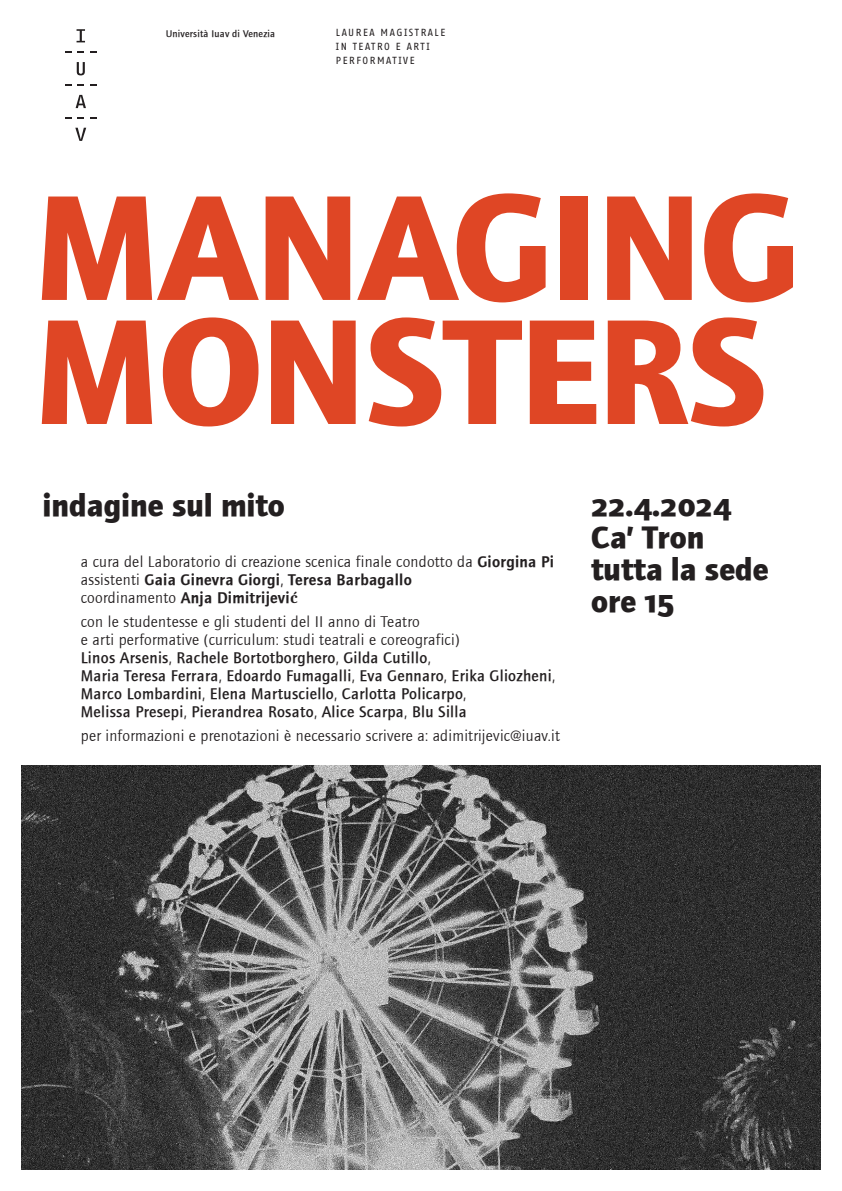
<style>
.page{position:relative;width:842px;height:1191px;background:#fff}
.page>*{position:absolute;margin:0;border:0;box-sizing:border-box;transform-origin:0 0}
.t1{font:700 155px/124px "Foundry Journal";letter-spacing:-.01em;color:#df4625}
.t2{font:700 32px/32px "Foundry Journal";color:#231f20}
.t3{font:700 32px "Foundry Journal Sc";color:#231f20}
.t4{font:500 16px/18px "Foundry Journal";letter-spacing:.02em;color:#231f20}
.t5{font:16px "Foundry Journal";letter-spacing:.02em;color:#231f20}
.t6{font:16px/18px "Foundry Journal Demi";letter-spacing:.02em;color:#231f20}
.t7{font:10px/14px "Fago Office Sans";letter-spacing:.15em;color:#231f20}
.t8{font:500 10px "Foundry Journal";letter-spacing:.02em;color:#231f20}
.s1{font-family:"Foundry Journal Demi"}
.s2{font-family:"Foundry Journal"}
.s3{font-family:"Caladea";font-weight:700}
.s4{font-weight:400}
.s5{font-family:"Foundry Journal Sc"}
</style>
<div class="page">
<svg style="left:77px;top:29px;width:8px;height:13px"></svg>
<svg style="left:65px;top:51px;width:7px;height:2px"></svg>
<svg style="left:78px;top:51px;width:6px;height:2px"></svg>
<svg style="left:90px;top:51px;width:6px;height:2px"></svg>
<svg style="left:77px;top:62px;width:8px;height:13px"></svg>
<svg style="left:65px;top:84px;width:7px;height:2px"></svg>
<svg style="left:78px;top:84px;width:6px;height:2px"></svg>
<svg style="left:90px;top:84px;width:6px;height:2px"></svg>
<svg style="left:76px;top:95px;width:10px;height:13px"></svg>
<svg style="left:65px;top:117px;width:7px;height:2px"></svg>
<svg style="left:78px;top:117px;width:6px;height:2px"></svg>
<svg style="left:90px;top:117px;width:6px;height:2px"></svg>
<svg style="left:75px;top:128px;width:11px;height:13px"></svg>
<img style="left:21px;top:765px;width:800px;height:404px">
<p class="t8" style="left:166px;top:28px;width:111px">Università Iuav di Venezia</p>
<p class="t7" style="left:336px;top:26px;width:111px">LAUREA MAGISTRALE<br>IN TEATRO E ARTI<br>PERFORMATIVE</p>
<h1 class="t1" style="left:34px;top:186px;width:766px">MANAGING<br>MONSTERS</h1>
<h2 class="t2" style="left:43px;top:489px;width:244px">indagine sul mito</h2>
<p class="t5" style="left:81px;top:553px;width:475px">a cura del Laboratorio di creazione scenica finale condotto da <span class="s1">Giorgina Pi</span></p>
<p class="t6" style="left:81px;top:571px;width:333px"><span class="s2">assistenti</span> Gaia Ginevra Giorgi<span class="s2">,</span> Teresa Barbagallo <span class="s2">coordinamento</span> Anja Dimitrijevi<span class="s3">ć</span></p>
<p class="t4" style="left:81px;top:613px;width:476px"><span class="s4">con le studentesse e gli studenti del II anno di Teatro<br>e arti performative (curriculum: studi teatrali e coreografici)<br></span>Linos Arsenis<span class="s4">,</span> Rachele Bortotborghero<span class="s4">,</span> Gilda Cutillo<span class="s4">,<br></span>Maria Teresa Ferrara<span class="s4">,</span> Edoardo Fumagalli<span class="s4">,</span> Eva Gennaro<span class="s4">,</span> Erika Gliozheni<span class="s4">, </span>Marco Lombardini<span class="s4">,</span> Elena Martusciello<span class="s4">,</span> Carlotta Policarpo<span class="s4">,<br></span>Melissa Presepi<span class="s4">,</span> Pierandrea Rosato<span class="s4">,</span> Alice Scarpa<span class="s4">,</span> Blu Silla</p>
<p class="t5" style="left:81px;top:727px;width:481px">per informazioni e prenotazioni è necessario scrivere a: adimitrijevic@iuav.it</p>
<h2 class="t3" style="left:591px;top:486px;width:142px">22.4.2024</h2>
<h2 class="t2" style="left:591px;top:521px;width:179px">Ca’ Tron tutta la sede ore <span class="s5">15</span></h2>
</div>
